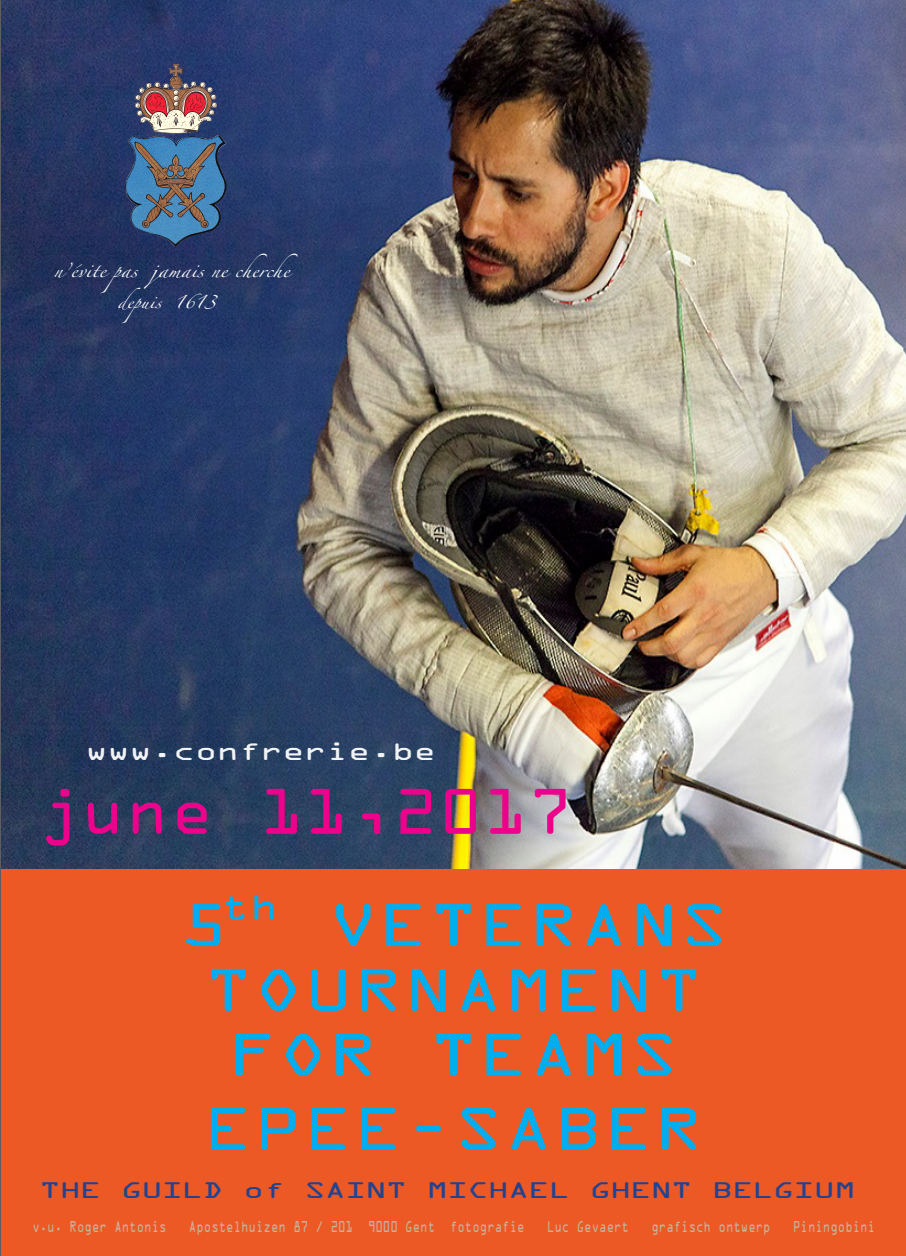
<style>
.page{position:relative;width:906px;height:1256px;background:#fff}
.page>*{position:absolute;margin:0;border:0;box-sizing:border-box;transform-origin:0 0}
.t1{font:57.75px "OCRA Std";color:#ed028c;scale:1.08 1}
.t2{font:54px "OCRA Std";color:#00aeef;scale:1.29 1}
.t3{font:33.75px "OCRA Std";color:#00aeef;scale:1.2 1}
.t4{font:22.5px "OCRA Std";letter-spacing:-.05em;color:#f2f3f4;scale:1.45 1}
.t5{font:20.25px "OCRA Std";letter-spacing:-.05em;color:#214390;scale:1.5 1}
.t6{font:14.1px "OCRA Std";color:#c5b5a0;scale:.74 1}
.t7{font:12.75px "Zapfino";color:#fff;scale:1.11 1}
.t8{font:12px "Zapfino";color:#fff;scale:1.11 1}
</style>
<div class="page">
<div style="left:0;top:868px;width:906px;height:387px;background:#ed5924"></div>
<img style="left:0;top:0;width:906px;height:868px">
<img style="left:108px;top:58px;width:136px;height:202px">
<p class="t7" style="left:54px;top:265px;width:221px">n’évite pas jamais ne cherche</p>
<p class="t8" style="left:118px;top:296px;width:90px">depuis 1613</p>
<h3 class="t4" style="left:85px;top:741px;width:244px">www.confrerie.be</h3>
<h1 class="t1" style="left:35px;top:786px;width:499px">june 11,2017</h1>
<h3 class="t3" style="left:220px;top:892px;width:50px">th</h3>
<h2 class="t2" style="left:178px;top:901px;width:40px">5</h2>
<h2 class="t2" style="left:328px;top:901px;width:312px">VETERANS</h2>
<h2 class="t2" style="left:203px;top:966px;width:390px">TOURNAMENT</h2>
<h2 class="t2" style="left:228px;top:1031px;width:351px">FOR TEAMS</h2>
<h2 class="t2" style="left:203px;top:1105px;width:390px">EPEE-SABER</h2>
<h3 class="t5" style="left:39px;top:1181px;width:546px">THE GUILD of SAINT MICHAEL GHENT BELGIUM</h3>
<p class="t6" style="left:32px;top:1220px;width:183px">v.u. Roger Antonis</p>
<p class="t6" style="left:189px;top:1220px;width:455px">Apostelhuizen 87 / 201 9000 Gent fotografie</p>
<p class="t6" style="left:547px;top:1220px;width:112px">Luc Gevaert</p>
<p class="t6" style="left:651px;top:1220px;width:163px">grafisch ontwerp</p>
<p class="t6" style="left:793px;top:1220px;width:112px">Piningobini</p>
</div>
